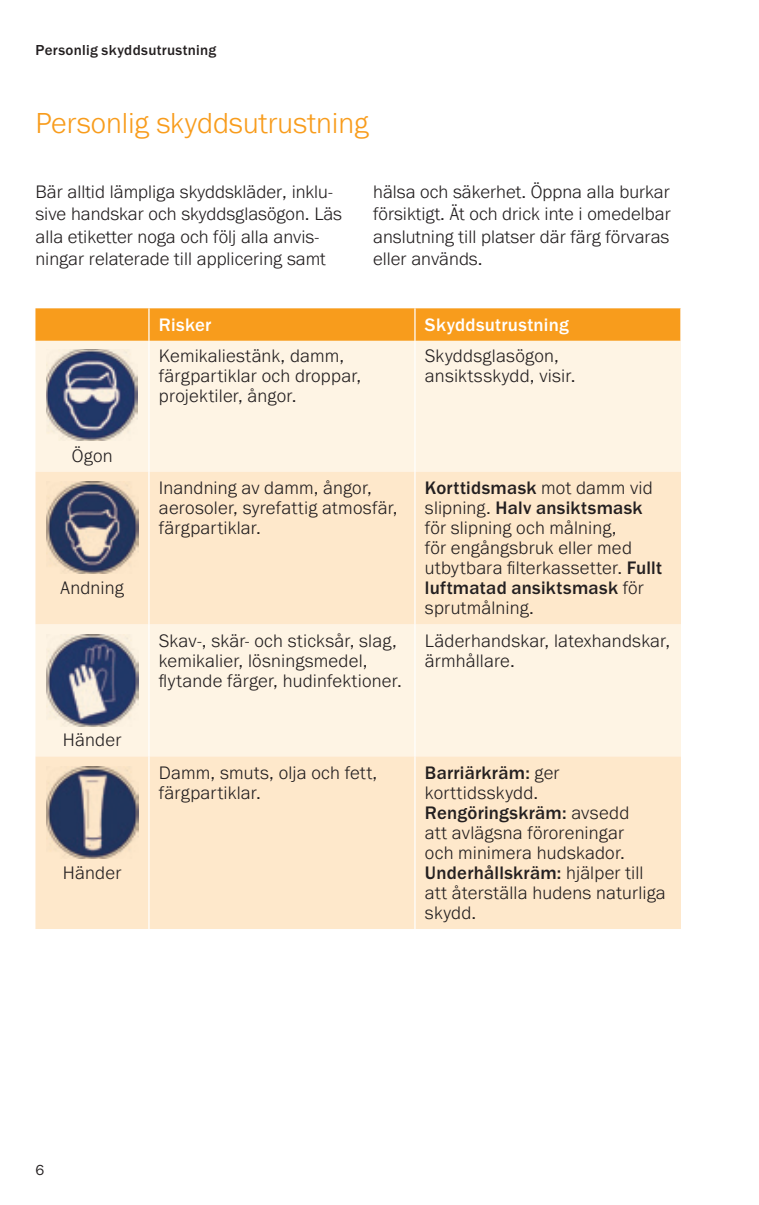
<style>
.page{position:relative;width:759px;height:1205px;background:#fff}
.page>*{position:absolute;margin:0;border:0;box-sizing:border-box;transform-origin:0 0}
.Overskrift_-_SE{font:300 30px "Franklin Gothic URW";color:#f89c1c}
.Table__7_5pt_Text{font:300 18.75px/20px "Franklin Gothic URW";letter-spacing:.01em;color:#231f20}
.Brødtekst_-_SE{font:300 18.75px/22.5px "Franklin Gothic URW";color:#231f20}
.Table__7_5pt_Heading{font:500 18.75px "Franklin Gothic URW";letter-spacing:.015em;color:#fff}
.t1{font:500 15px "Franklin Gothic URW";letter-spacing:.02em;color:#231f20}
.t2{font:15px "Franklin Gothic URW Boo";color:#231f20}
.s1{font-weight:500}
</style>
<div class="page">
<div style="left:35px;top:308px;width:645px;height:33px;background:#f89c1c"></div>
<div style="left:35px;top:341px;width:645px;height:131px;background:#fef4e4"></div>
<svg style="left:35px;top:472px;width:645px;height:457px;background:#fdebd2"></svg>
<hr style="left:148px;top:308px;width:1px;height:33px;background:#fff">
<hr style="left:414px;top:308px;width:1px;height:33px;background:#fff">
<hr style="left:148px;top:341px;width:1px;height:131px;background:#fff">
<hr style="left:414px;top:341px;width:1px;height:131px;background:#fff">
<hr style="left:148px;top:472px;width:1px;height:152px;background:#fff">
<hr style="left:414px;top:472px;width:1px;height:152px;background:#fff">
<hr style="left:148px;top:624px;width:1px;height:132px;background:#fff">
<hr style="left:414px;top:624px;width:1px;height:132px;background:#fff">
<hr style="left:148px;top:756px;width:1px;height:173px;background:#fff">
<hr style="left:414px;top:756px;width:1px;height:173px;background:#fff">
<img style="left:46px;top:350px;width:91px;height:90px">
<img style="left:46px;top:482px;width:92px;height:92px">
<img style="left:46px;top:634px;width:92px;height:92px">
<img style="left:46px;top:766px;width:92px;height:92px">
<p class="t1" style="left:35px;top:40px;width:182px">Personlig skyddsutrustning</p>
<p class="Overskrift_-_SE" style="left:35px;top:105px;width:334px">Personlig skyddsutrustning</p>
<p class="Brødtekst_-_SE" style="left:35px;top:180px;width:308px">Bär alltid lämpliga skyddskläder, inklu&shy;sive handskar och skyddsglasögon. Läs alla etiketter noga och följ alla anvis&shy;ningar relaterade till applicering samt</p>
<p class="Brødtekst_-_SE" style="left:373px;top:180px;width:299px;text-align:justify">hälsa och säkerhet. Öppna alla burkar försiktigt. Ät och drick inte i omedelbar anslutning till platser där färg förvaras eller används.</p>
<p class="Table__7_5pt_Heading" style="left:159px;top:313px;width:54px">Risker</p>
<p class="Table__7_5pt_Heading" style="left:425px;top:313px;width:145px">Skyddsutrustning</p>
<p class="Table__7_5pt_Text" style="left:72px;top:445px;width:42px">Ögon</p>
<p class="Table__7_5pt_Text" style="left:61px;top:577px;width:65px">Andning</p>
<p class="Table__7_5pt_Text" style="left:63px;top:730px;width:60px">Händer</p>
<p class="Table__7_5pt_Text" style="left:63px;top:862px;width:60px">Händer</p>
<p class="Table__7_5pt_Text" style="left:159px;top:345px;width:204px">Kemikaliestänk, damm, färgpartiklar och droppar, projektiler, ångor.</p>
<p class="Table__7_5pt_Text" style="left:425px;top:345px;width:152px">Skyddsglasögon, ansiktsskydd, visir.</p>
<p class="Table__7_5pt_Text" style="left:159px;top:478px;width:240px">Inandning av damm, ångor, aerosoler, syrefattig atmosfär, färgpartiklar.</p>
<p class="Table__7_5pt_Text" style="left:425px;top:478px;width:238px"><span class="s1">Korttidsmask</span> mot damm vid slipning. <span class="s1">Halv ansiktsmask </span>för slipning och målning,<br>för engångsbruk eller med utbytbara filterkassetter. <span class="s1">Fullt luftmatad ansiktsmask</span> för sprutmålning.</p>
<p class="Table__7_5pt_Text" style="left:159px;top:630px;width:244px">Skav-, skär- och sticksår, slag, kemikalier, lösningsmedel, flytande färger, hudinfektioner.</p>
<p class="Table__7_5pt_Text" style="left:425px;top:630px;width:247px">Läderhandskar, latexhandskar, ärmhållare.</p>
<p class="Table__7_5pt_Text" style="left:159px;top:762px;width:220px">Damm, smuts, olja och fett, färgpartiklar.</p>
<p class="Table__7_5pt_Text" style="left:425px;top:762px;width:242px"><span class="s1">Barriärkräm:</span> ger korttidsskydd.<br><span class="s1">Rengöringskräm:</span> avsedd<br>att avlägsna föroreningar<br>och minimera hudskador.<br><span class="s1">Underhållskräm:</span> hjälper till att återställa hudens naturliga skydd.</p>
<p class="t2" style="left:35px;top:1160px;width:10px">6</p>
</div>
